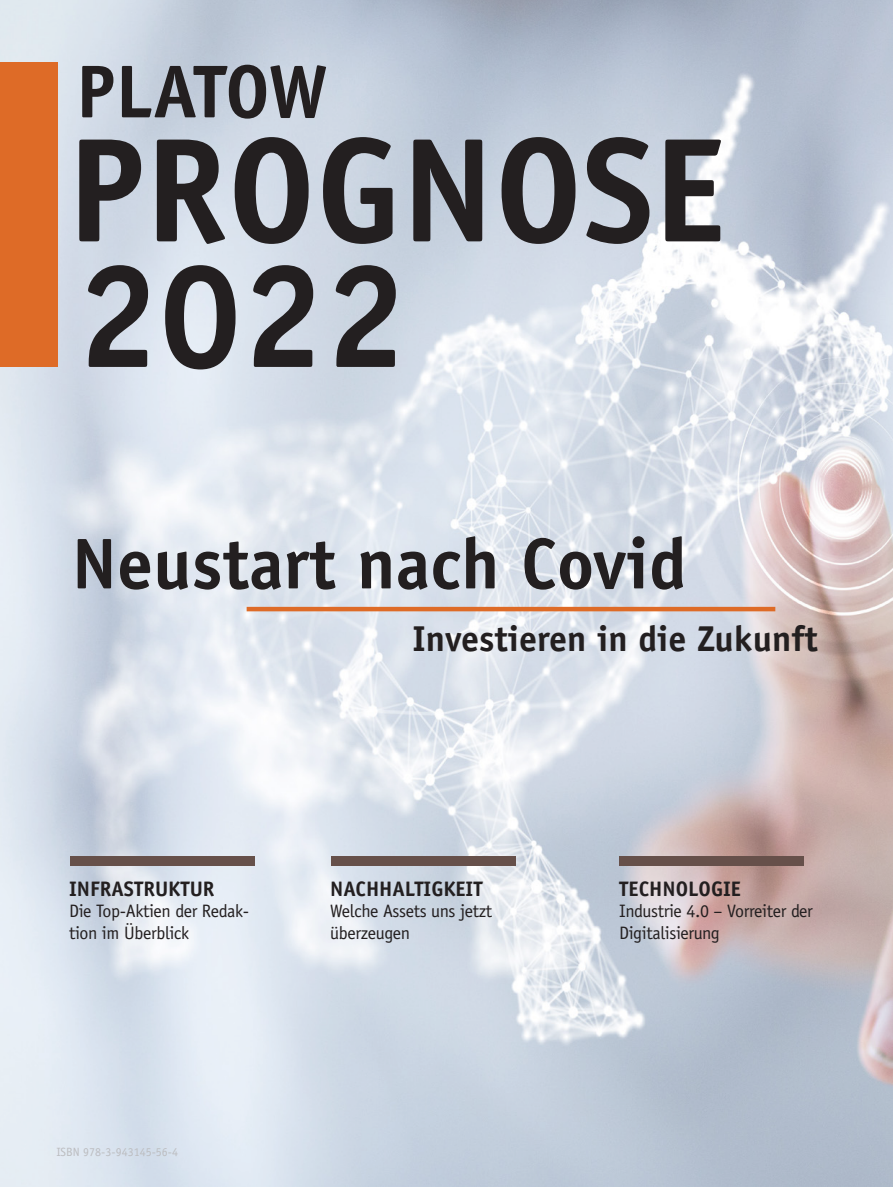
<style>
.page{position:relative;width:893px;height:1187px;background:#fff}
.page>*{position:absolute;margin:0;border:0;box-sizing:border-box;transform-origin:0 0}
.t1{font:700 148.5px "Officina Sans Std";color:#231f20}
.t2{font:700 75px "Officina Sans";letter-spacing:-.02em;color:#231f20}
.t3{font:700 72px "Officina Sans Std";color:#231f20}
.t4{font:700 36px "Officina Sans Std";color:#231f20}
.t5{font:700 21px "Officina Sans Std";color:#231f20}
.t6{font:18px/21.6px "Officina Sans Std";letter-spacing:-.02em;color:#231f20}
.t7{font:12px "Officina Sans Std";color:#bcbdc0}
</style>
<div class="page">
<img style="left:0;top:0;width:893px;height:1186px">
<div style="left:619px;top:856px;width:184px;height:10px;background:#66504a"></div>
<div style="left:70px;top:856px;width:184px;height:10px;background:#66504a"></div>
<div style="left:332px;top:856px;width:184px;height:10px;background:#66504a"></div>
<div style="left:0;top:63px;width:57px;height:304px;background:#de6b27"></div>
<div style="left:247px;top:606px;width:528px;height:5px;background:#de6b27"></div>
<h2 class="t2" style="left:77px;top:45px;width:253px">PLATOW</h2>
<h1 class="t1" style="left:68px;top:98px;width:161px">PROGNOS</h1>
<h1 class="t1" style="left:654px;top:98px;width:73px">E</h1>
<h1 class="t1" style="left:76px;top:224px;width:332px">2022</h1>
<h3 class="t3" style="left:72px;top:519px;width:616px">N eustart nach Covid</h3>
<h3 class="t4" style="left:413px;top:616px;width:407px">Investieren in die Zukunft</h3>
<p class="t5" style="left:69px;top:875px;width:147px">Infrastruktur</p>
<p class="t6" style="left:69px;top:900px;width:182px">Die Top-Aktien der Redak&shy;tion im Überblick</p>
<p class="t7" style="left:56px;top:1144px;width:123px">ISBN 978-3-943145-56-4</p>
<p class="t5" style="left:330px;top:875px;width:152px">Nachhaltigkeit</p>
<p class="t6" style="left:330px;top:900px;width:163px">Welche Assets uns jetzt überzeugen</p>
<p class="t5" style="left:619px;top:875px;width:121px">TEchnologie</p>
<p class="t6" style="left:619px;top:900px;width:195px">Industrie 4.0 – Vorreiter der<br>Digitalisierung</p>
</div>
